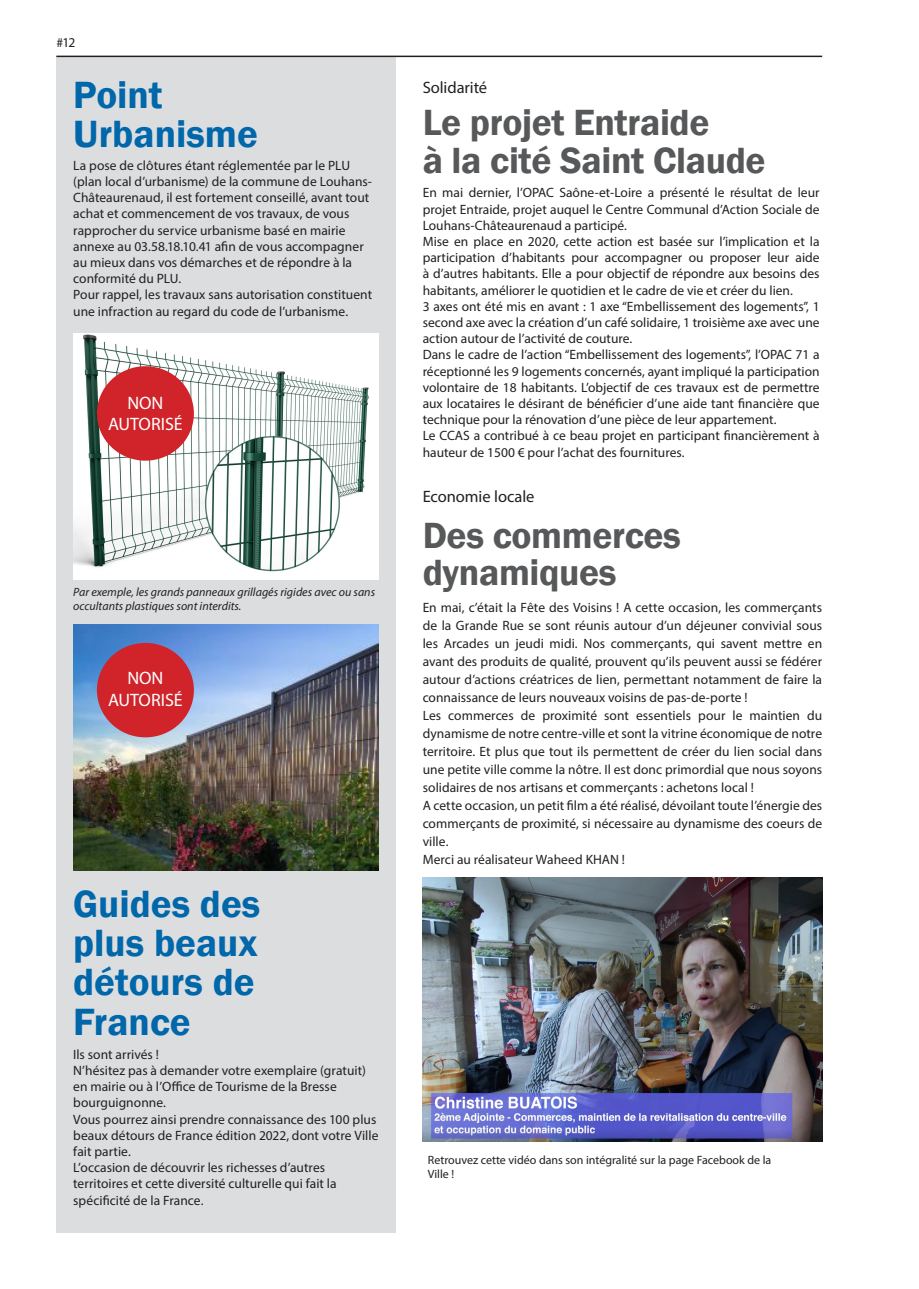
<style>
.page{position:relative;width:919px;height:1289px;background:#fff}
.page>*{position:absolute;margin:0;border:0;box-sizing:border-box;transform-origin:0 0}
.t1{font:600 39px/39px "Franklin Gothic";color:#0067aa}
.t2{font:600 37.5px "Franklin Gothic";letter-spacing:-.01em;color:#57585a}
.t3{font:18px "Myriad Pro";color:#fff}
.t4{font:16.5px "Myriad Pro";color:#231f20}
.t5{font:13.5px/16.2px "Myriad Pro";color:#231f20;text-align:justify}
.t6{font:italic 12px/14.4px "Myriad Pro";color:#231f20}
.t7{font:12px/14.4px "Myriad Pro";color:#231f20}
</style>
<div class="page">
<div style="left:56px;top:56px;width:339px;height:1176px;background:#dcdddf"></div>
<hr style="left:56px;top:56px;width:766px;height:1px;background:#231f20">
<img style="left:73px;top:334px;width:305px;height:246px">
<img style="left:73px;top:624px;width:305px;height:246px">
<div style="left:97px;top:366px;width:97px;height:94px;background:#d1232a;border-radius:50%"></div>
<div style="left:97px;top:643px;width:97px;height:94px;background:#d1232a;border-radius:50%"></div>
<img style="left:422px;top:877px;width:400px;height:264px">
<p class="t5" style="left:56px;top:34px;width:21px">#12</p>
<p class="t1" style="left:73px;top:76px;width:91px">Point</p>
<p class="t1" style="left:73px;top:115px;width:186px">Urbanisme</p>
<p class="t5" style="left:73px;top:157px;width:300px;text-align:left">La pose de clôtures étant réglementée par le PLU (plan local d’urbanisme) de la commune de Louhans-Châteaurenaud, il est fortement conseillé, avant tout achat et commencement de vos travaux, de vous rapprocher du service urbanisme basé en mairie annexe au 03.58.18.10.41 afin de vous accompagner au mieux dans vos démarches et de répondre à la conformité du PLU.</p>
<p class="t5" style="left:73px;top:286px;width:300px">Pour rappel, les travaux sans autorisation constituent une infraction au regard du code de l’urbanisme.</p>
<p class="t3" style="left:127px;top:391px;width:38px">NON</p>
<p class="t3" style="left:108px;top:413px;width:76px">AUTORISÉ</p>
<p class="t6" style="left:73px;top:584px;width:303px">Par exemple, les grands panneaux grillagés rigides avec ou sans occultants plastiques sont interdits.</p>
<p class="t3" style="left:127px;top:667px;width:38px">NON</p>
<p class="t3" style="left:108px;top:688px;width:76px">AUTORISÉ</p>
<p class="t1" style="left:73px;top:885px;width:189px">Guides des</p>
<p class="t1" style="left:73px;top:924px;width:186px">plus beaux</p>
<p class="t1" style="left:73px;top:963px;width:183px">détours de<br>France</p>
<p class="t5" style="left:73px;top:1045px;width:87px">Ils sont arrivés !</p>
<p class="t5" style="left:73px;top:1062px;width:294px;text-align:left">N’hésitez pas à demander votre exemplaire (gratuit) en mairie ou à l’Office de Tourisme de la Bresse bourguignonne.</p>
<p class="t5" style="left:73px;top:1110px;width:307px;text-align:left">Vous pourrez ainsi prendre connaissance des 100 plus beaux détours de France édition 2022, dont votre Ville fait partie.</p>
<p class="t5" style="left:73px;top:1159px;width:265px;text-align:left">L’occasion de découvrir les richesses d’autres territoires et cette diversité culturelle qui fait la spécificité de la France.</p>
<p class="t4" style="left:422px;top:78px;width:66px">Solidarité</p>
<p class="t2" style="left:422px;top:99px;width:288px">Le projet Entraide</p>
<p class="t2" style="left:422px;top:137px;width:344px">à la cité Saint Claude</p>
<p class="t5" style="left:422px;top:184px;width:398px">En mai dernier, l’OPAC Saône-et-Loire a présenté le résultat de leur projet Entraide, projet auquel le Centre Communal d’Action Sociale de Louhans-Châteaurenaud a participé.</p>
<p class="t5" style="left:422px;top:233px;width:398px">Mise en place en 2020, cette action est basée sur l’implication et la participation d’habitants pour accompagner ou proposer leur aide à d’autres habitants. Elle a pour objectif de répondre aux besoins des habitants, améliorer le quotidien et le cadre de vie et créer du lien.</p>
<p class="t5" style="left:422px;top:298px;width:398px">3 axes ont été mis en avant : 1 axe “Embellissement des logements”, 1 second axe avec la création d’un café solidaire, 1 troisième axe avec une action autour de l’activité de couture.</p>
<p class="t5" style="left:422px;top:346px;width:398px">Dans le cadre de l’action “Embellissement des logements”, l’OPAC 71 a réceptionné les 9 logements concernés, ayant impliqué la participation volontaire de 18 habitants. L’objectif de ces travaux est de permettre aux locataires le désirant de bénéficier d’une aide tant financière que technique pour la rénovation d’une pièce de leur appartement.</p>
<p class="t5" style="left:422px;top:427px;width:398px">Le CCAS a contribué à ce beau projet en participant financièrement à hauteur de 1500 € pour l’achat des fournitures.</p>
<p class="t4" style="left:422px;top:486px;width:113px">Economie locale</p>
<p class="t2" style="left:422px;top:512px;width:260px">Des commerces</p>
<p class="t2" style="left:422px;top:549px;width:195px">dynamiques</p>
<p class="t5" style="left:422px;top:598px;width:401px;line-height:18px">En mai, c’était la Fête des Voisins ! A cette occasion, les commerçants de la Grande Rue se sont réunis autour d’un déjeuner convivial sous les Arcades un jeudi midi. Nos commerçants, qui savent mettre en avant des produits de qualité, prouvent qu’ils peuvent aussi se fédérer autour d’actions créatrices de lien, permettant notamment de faire la connaissance de leurs nouveaux voisins de pas-de-porte !</p>
<p class="t5" style="left:422px;top:706px;width:401px;line-height:18px">Les commerces de proximité sont essentiels pour le maintien du dynamisme de notre centre-ville et sont la vitrine économique de notre territoire. Et plus que tout ils permettent de créer du lien social dans une petite ville comme la nôtre. Il est donc primordial que nous soyons solidaires de nos artisans et commerçants : achetons local !</p>
<p class="t5" style="left:422px;top:796px;width:401px;line-height:18px">A cette occasion, un petit film a été réalisé, dévoilant toute l’énergie des commerçants de proximité, si nécessaire au dynamisme des coeurs de ville.</p>
<p class="t5" style="left:422px;top:851px;width:204px">Merci au réalisateur Waheed KHAN !</p>
<p class="t7" style="left:428px;top:1152px;width:345px">Retrouvez cette vidéo dans son intégralité sur la page Facebook de la<br>Ville !</p>
</div>
